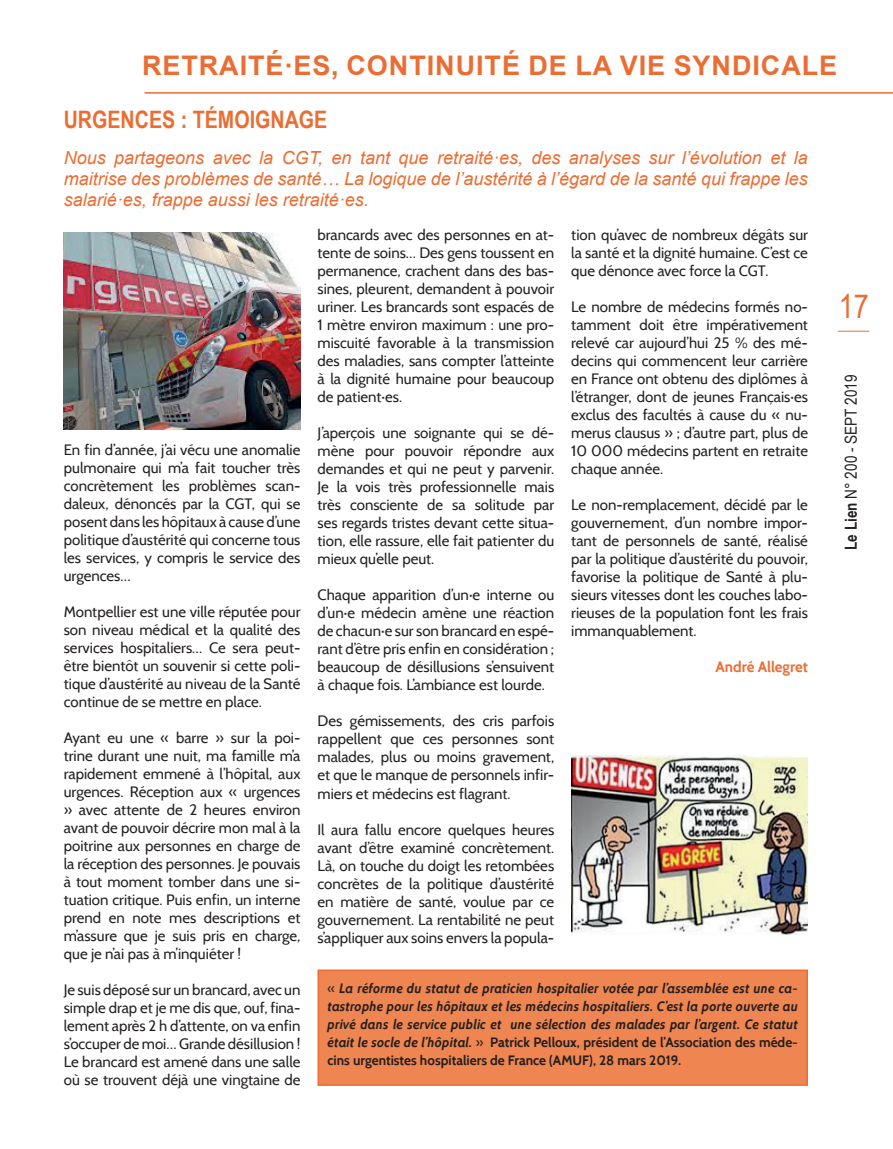
<style>
.page{position:relative;width:893px;height:1149px;background:#fff}
.page>*{position:absolute;margin:0;border:0;box-sizing:border-box;transform-origin:0 0}
.t1{font:33px "Arial Narrow";color:#eb6d33}
.t2{font:700 27px "Arial";letter-spacing:.035em;color:#eb6d33}
.t3{font:700 24px "Arial Narrow";color:#eb6d33}
.t4{font:italic 18px/21px "Arial";color:#eb6d33;text-align:justify}
.t5{font:16.5px "Arial Narrow";color:#231f20}
.t6{font:15px/18px "Cabin";color:#231f20;text-align:justify}
.t7{font:700 15px "Cabin";color:#eb6d33}
.t8{font:italic 700 13.5px/18px "Cabin";color:#231f20;text-align:justify}
.s1{font-weight:400;font-style:normal}
.s2{font-style:normal}
.s3{font-weight:700}
</style>
<div class="page">
<hr style="left:145px;top:92px;width:748px;height:2px;background:#eb6d33">
<hr style="left:838px;top:331px;width:31px;height:1px;background:#eb6d33">
<div style="left:318px;top:969px;width:489px;height:115px;background:#ef8550"></div>
<div style="left:317px;top:969px;width:491px;height:116px;border:2px solid #eb6d33"></div>
<img style="left:64px;top:232px;width:236px;height:198px">
<img style="left:571px;top:755px;width:237px;height:179px">
<h2 class="t2" style="left:142px;top:46px;width:697px">RETRAITÉ·ES, CONTINUITÉ DE LA VIE SYNDICALE</h2>
<h3 class="t3" style="left:64px;top:101px;width:265px">URGENCES : TÉMOIGNAGE</h3>
<p class="t4" style="left:64px;top:147px;width:746px">Nous partageons avec la CGT, en tant que retraité·es, des analyses sur l’évolution et la maitrise des problèmes de santé… La logique de l’austérité à l’égard de la santé qui frappe les salarié·es, frappe aussi les retraité·es.</p>
<p class="t6" style="left:64px;top:440px;width:238px">En fin d’année, j’ai vécu une anomalie pulmonaire qui m’a fait toucher très concrètement les problèmes scan&shy;daleux, dénoncés par la CGT, qui se posent dans les hôpitaux à cause d’une politique d’austérité qui concerne tous les services, y compris le service des urgences…</p>
<p class="t6" style="left:64px;top:602px;width:238px">Montpellier est une ville réputée pour son niveau médical et la qualité des services hospitaliers… Ce sera peut&shy;être bientôt un souvenir si cette poli&shy;tique d’austérité au niveau de la Santé continue de se mettre en place.</p>
<p class="t6" style="left:64px;top:728px;width:238px">Ayant eu une « barre » sur la poi&shy;trine durant une nuit, ma famille m’a rapidement emmené à l’hôpital, aux urgences. Réception aux « urgences » avec attente de 2 heures environ avant de pouvoir décrire mon mal à la poitrine aux personnes en charge de la réception des personnes. Je pouvais à tout moment tomber dans une si&shy;tuation critique. Puis enfin, un interne prend en note mes descriptions et m’assure que je suis pris en charge, que je n’ai pas à m’inquiéter !</p>
<p class="t6" style="left:64px;top:980px;width:238px">Je suis déposé sur un brancard, avec un simple drap et je me dis que, ouf, fina&shy;lement après 2 h d’attente, on va enfin s’occuper de moi… Grande désillusion !<br>Le brancard est amené dans une salle où se trouvent déjà une vingtaine de</p>
<p class="t6" style="left:317px;top:225px;width:238px">brancards avec des personnes en at&shy;tente de soins… Des gens toussent en permanence, crachent dans des bas&shy;sines, pleurent, demandent à pouvoir uriner. Les brancards sont espacés de 1 mètre environ maximum : une pro&shy;miscuité favorable à la transmission des maladies, sans compter l’atteinte à la dignité humaine pour beaucoup de patient·es.</p>
<p class="t6" style="left:317px;top:423px;width:238px">J’aperçois une soignante qui se dé&shy;mène pour pouvoir répondre aux demandes et qui ne peut y parvenir.<br>Je la vois très professionnelle mais très consciente de sa solitude par ses regards tristes devant cette situa&shy;tion, elle rassure, elle fait patienter du mieux qu’elle peut.</p>
<p class="t6" style="left:317px;top:585px;width:238px">Chaque apparition d’un·e interne ou d’un·e médecin amène une réaction de chacun·e sur son brancard en espé&shy;rant d’être pris enfin en considération ; beaucoup de désillusions s’ensuivent à chaque fois. L’ambiance est lourde.</p>
<p class="t6" style="left:317px;top:711px;width:238px">Des gémissements, des cris parfois rappellent que ces personnes sont malades, plus ou moins gravement, et que le manque de personnels infir&shy;miers et médecins est flagrant.</p>
<p class="t6" style="left:317px;top:819px;width:238px">Il aura fallu encore quelques heures avant d’être examiné concrètement.<br>Là, on touche du doigt les retombées concrètes de la politique d’austérité en matière de santé, voulue par ce gouvernement. La rentabilité ne peut s’appliquer aux soins envers la popula-</p>
<p class="t8" style="left:327px;top:978px;width:472px"><span class="s1">«</span> La réforme du statut de praticien hospitalier votée par l’assemblée est une ca&shy;tastrophe pour les hôpitaux et les médecins hospitaliers. C’est la porte ouverte au privé dans le service public et une sélection des malades par l’argent. Ce statut était le socle de l’hôpital. <span class="s1">»</span> <span class="s2">Patrick Pelloux, président de l’Association des méde&shy;cins urgentistes hospitaliers de France (AMUF), 28 mars 2019.</span></p>
<p class="t6" style="left:571px;top:225px;width:238px">tion qu’avec de nombreux dégâts sur la santé et la dignité humaine. C’est ce que dénonce avec force la CGT.</p>
<p class="t6" style="left:571px;top:297px;width:238px">Le nombre de médecins formés no&shy;tamment doit être impérativement relevé car aujourd’hui 25 % des mé&shy;decins qui commencent leur carrière en France ont obtenu des diplômes à l’étranger, dont de jeunes Français·es exclus des facultés à cause du « nu&shy;merus clausus » ; d’autre part, plus de 10 000 médecins partent en retraite chaque année.</p>
<p class="t6" style="left:571px;top:495px;width:238px">Le non-remplacement, décidé par le gouvernement, d’un nombre impor&shy;tant de personnels de santé, réalisé par la politique d’austérité du pouvoir, favorise la politique de Santé à plu&shy;sieurs vitesses dont les couches labo&shy;rieuses de la population font les frais immanquablement.</p>
<p class="t7" style="left:715px;top:658px;width:94px">André Allegret</p>
<h1 class="t1" style="left:839px;top:282px;width:32px">17</h1>
<p class="t5" style="left:839px;top:549px;width:176px;rotate:-90deg"><span class="s3">Le Lien</span> N° 200 - SEPT 2019</p>
</div>
